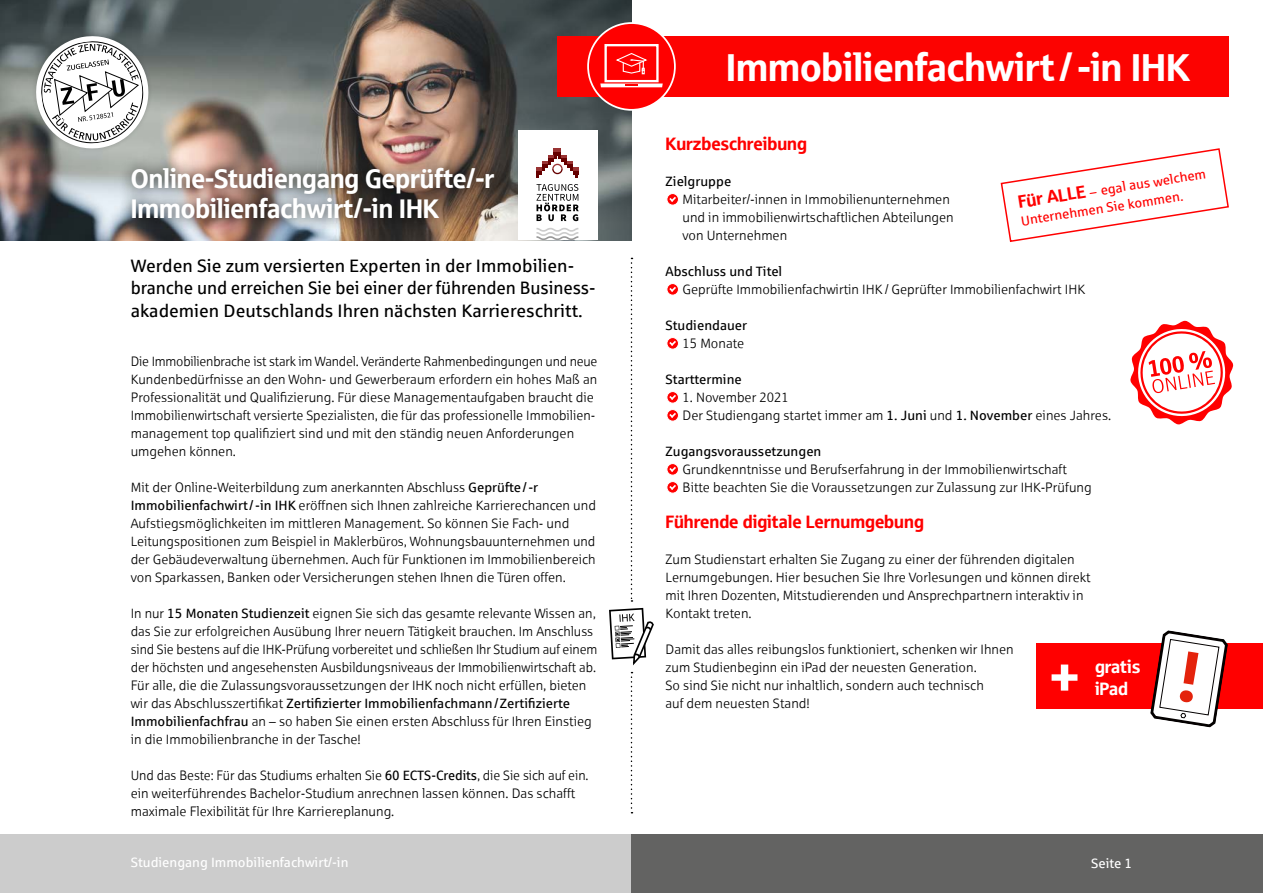
<style>
.page{position:relative;width:1263px;height:893px;background:#fff}
.page>*{position:absolute;margin:0;border:0;box-sizing:border-box;transform-origin:0 0}
.t1{font:700 54px "Sparkasse Rg";color:#fff}
.t2{font:39px "Sparkasse Head";color:#fff}
.t3{font:27px/30px "Sparkasse Head";color:#fff}
.t4{font:18px/22.5px "Sparkasse Rg";color:#000}
.t5{font:18px "Sparkasse Head";color:#f00}
.t6{font:18px/21.6px "Sparkasse Head";color:#fff}
.t7{font:13.5px/18px "Sparkasse Lt";color:#000}
.t8{font:13.5px "Sparkasse Rg";color:#000}
.t9{font:13.5px/18px "Sparkasse Rg";color:#f00}
.t10{font:13.5px "Sparkasse Rg";color:#fff}
.s1{font-family:"Sparkasse Rg"}
.s2{font-family:"Sparkasse Lt"}
.s3{font-family:"Sparkasse Head";font-size:18px}
</style>
<div class="page">
<div style="left:0;top:834px;width:631px;height:59px;background:#ccc"></div>
<div style="left:631px;top:834px;width:632px;height:59px;background:#636362"></div>
<div style="left:1036px;top:643px;width:227px;height:66px;background:#f00"></div>
<img style="left:0;top:0;width:631px;height:240px">
<div style="left:557px;top:36px;width:672px;height:61px;background:#fc0301"></div>
<div style="left:588px;top:23px;width:87px;height:87px;background:#f00;border-radius:50%"></div>
<div style="left:587px;top:22px;width:89px;height:89px;border:2px solid #fff;border-radius:50%"></div>
<div style="left:604px;top:44px;width:55px;height:38px;border:2px solid #fff"></div>
<svg style="left:616px;top:53px;width:31px;height:21px"></svg>
<svg style="left:600px;top:84px;width:63px;height:3px"></svg>
<svg style="left:1150px;top:630px;width:78px;height:98px"></svg>
<svg style="left:1130px;top:320px;width:104px;height:105px"></svg>
<div style="left:31px;top:31px;width:122px;height:122px;background:#000;opacity:.15"></div>
<svg style="left:32px;top:32px;width:120px;height:120px"></svg>
<svg style="left:631px;top:258px;width:1px;height:344px"></svg>
<svg style="left:631px;top:672px;width:1px;height:141px"></svg>
<svg style="left:667px;top:193px;width:12px;height:13px"></svg>
<svg style="left:667px;top:283px;width:12px;height:13px"></svg>
<svg style="left:667px;top:337px;width:12px;height:13px"></svg>
<svg style="left:667px;top:391px;width:12px;height:31px"></svg>
<svg style="left:667px;top:463px;width:12px;height:31px"></svg>
<div style="left:118px;top:154px;width:389px;height:79px;background:#000;opacity:.75"></div>
<svg style="left:609px;top:608px;width:45px;height:57px"></svg>
<div style="left:518px;top:130px;width:79px;height:110px;background:#fff"></div>
<svg style="left:536px;top:228px;width:42px;height:12px"></svg>
<svg style="left:536px;top:149px;width:42px;height:28px"></svg>
<svg style="left:536px;top:184px;width:43px;height:37px"></svg>
<svg style="left:1000px;top:148px;width:229px;height:94px"></svg>
<h3 class="t3" style="left:131px;top:163px;width:365px">Online-Studiengang Geprüfte/-r<br>Immobilienfachwirt/-in IHK</h3>
<h3 class="t4" style="left:131px;top:254px;width:466px">Werden Sie zum versierten Experten in der Immobilien&shy;branche und erreichen Sie bei einer der führenden Business&shy;akademien Deutschlands Ihren nächsten Karriereschritt.</h3>
<p class="t7" style="left:131px;top:352px;width:468px">Die Immobilienbrache ist stark im Wandel. Veränderte Rahmenbedingungen und neue Kundenbedürfnisse an den Wohn- und Gewerberaum erfordern ein hohes Maß an Professionalität und Qualifizierung. Für diese Managementaufgaben braucht die Immobilienwirtschaft versierte Spezialisten, die für das professionelle Immobilien&shy;management top qualifiziert sind und mit den ständig neuen Anforderungen umgehen können.</p>
<p class="t7" style="left:131px;top:478px;width:467px">Mit der Online-Weiterbildung zum anerkannten Abschluss <span class="s1">Geprüfte/ -r Immobilienfachwirt/ -in IHK</span> eröffnen sich Ihnen zahlreiche Karrierechancen und Aufstiegsmöglichkeiten im mittleren Management. So können Sie Fach- und Leitungspositionen zum Beispiel in Maklerbüros, Wohnungsbauunternehmen und der Gebäudeverwaltung übernehmen. Auch für Funktionen im Immobilienbereich von Sparkassen, Banken oder Versicherungen stehen Ihnen die Türen offen.</p>
<p class="t7" style="left:131px;top:604px;width:468px">In nur <span class="s1">15 Monaten Studienzeit</span> eignen Sie sich das gesamte relevante Wissen an, das Sie zur erfolgreichen Ausübung Ihrer neuern Tätigkeit brauchen. Im Anschluss sind Sie bestens auf die IHK-Prüfung vorbereitet und schließen Ihr Studium auf einem der höchsten und angesehensten Ausbildungsniveaus der Immobilienwirtschaft ab.<br>Für alle, die die Zulassungsvoraussetzungen der IHK noch nicht erfüllen, bieten</p>
<p class="t8" style="left:131px;top:695px;width:441px"><span class="s2">wir das Abschlusszertifikat</span> Zertifizierter Immobilienfachmann/Zertifizierte</p>
<p class="t7" style="left:131px;top:712px;width:463px"><span class="s1">Immobilienfachfrau</span> an – so haben Sie einen ersten Abschluss für Ihren Einstieg in die Immobilienbranche in der Tasche!</p>
<p class="t7" style="left:131px;top:766px;width:459px">Und das Beste: Für das Studiums erhalten Sie <span class="s1">60 ECTS-Credits</span>, die Sie sich auf ein. ein weiterführendes Bachelor-Studium anrechnen lassen können. Das schafft maximale Flexibilität für Ihre Karriereplanung.</p>
<p class="t10" style="left:131px;top:854px;width:219px">Studiengang Immobilienfachwirt/-in</p>
<h2 class="t2" style="left:726px;top:42px;width:466px">Immobilienfachwirt/-in IHK</h2>
<h3 class="t5" style="left:665px;top:132px;width:143px">Kurzbeschreibung</h3>
<p class="t8" style="left:665px;top:173px;width:67px">Zielgruppe</p>
<p class="t7" style="left:682px;top:190px;width:273px">Mitarbeiter/-innen in Immobilienunternehmen und in immobilienwirtschaftlichen Abteilungen von Unternehmen</p>
<p class="t8" style="left:665px;top:263px;width:118px">Abschluss und Titel</p>
<p class="t7" style="left:682px;top:280px;width:404px">Geprüfte Immobilienfachwirtin IHK / Geprüfter Immobilienfachwirt IHK</p>
<p class="t8" style="left:665px;top:317px;width:83px">Studiendauer</p>
<p class="t7" style="left:682px;top:334px;width:63px">15 Monate</p>
<p class="t8" style="left:665px;top:371px;width:78px">Starttermine</p>
<p class="t7" style="left:682px;top:388px;width:430px">1. November 2021<br>Der Studiengang startet immer am <span class="s1">1. Juni</span> und <span class="s1">1. November</span> eines Jahres.</p>
<p class="t8" style="left:665px;top:443px;width:157px">Zugangsvoraussetzungen</p>
<p class="t7" style="left:682px;top:460px;width:411px">Grundkenntnisse und Berufserfahrung in der Immobilienwirtschaft<br>Bitte beachten Sie die Voraussetzungen zur Zulassung zur IHK-Prüfung</p>
<h3 class="t5" style="left:665px;top:510px;width:260px">Führende digitale Lernumgebung</h3>
<p class="t7" style="left:665px;top:550px;width:427px">Zum Studienstart erhalten Sie Zugang zu einer der führenden digitalen Lernumgebungen. Hier besuchen Sie Ihre Vorlesungen und können direkt mit Ihren Dozenten, Mitstudierenden und Ansprechpartnern interaktiv in Kontakt treten.</p>
<p class="t7" style="left:665px;top:640px;width:350px">Damit das alles reibungslos funktioniert, schenken wir Ihnen zum Studienbeginn ein iPad der neuesten Generation.<br>So sind Sie nicht nur inhaltlich, sondern auch technisch<br>auf dem neuesten Stand!</p>
<p class="t9" style="left:1017px;top:194px;width:191px;rotate:-9deg"><span class="s3">Für ALLE</span> – egal aus welchem<br>Unternehmen Sie kommen.</p>
<h1 class="t1" style="left:1049px;top:643px;width:33px">+</h1>
<h3 class="t6" style="left:1095px;top:656px;width:47px">gratis iPad</h3>
<p class="t10" style="left:1091px;top:855px;width:43px">Seite 1</p>
</div>
